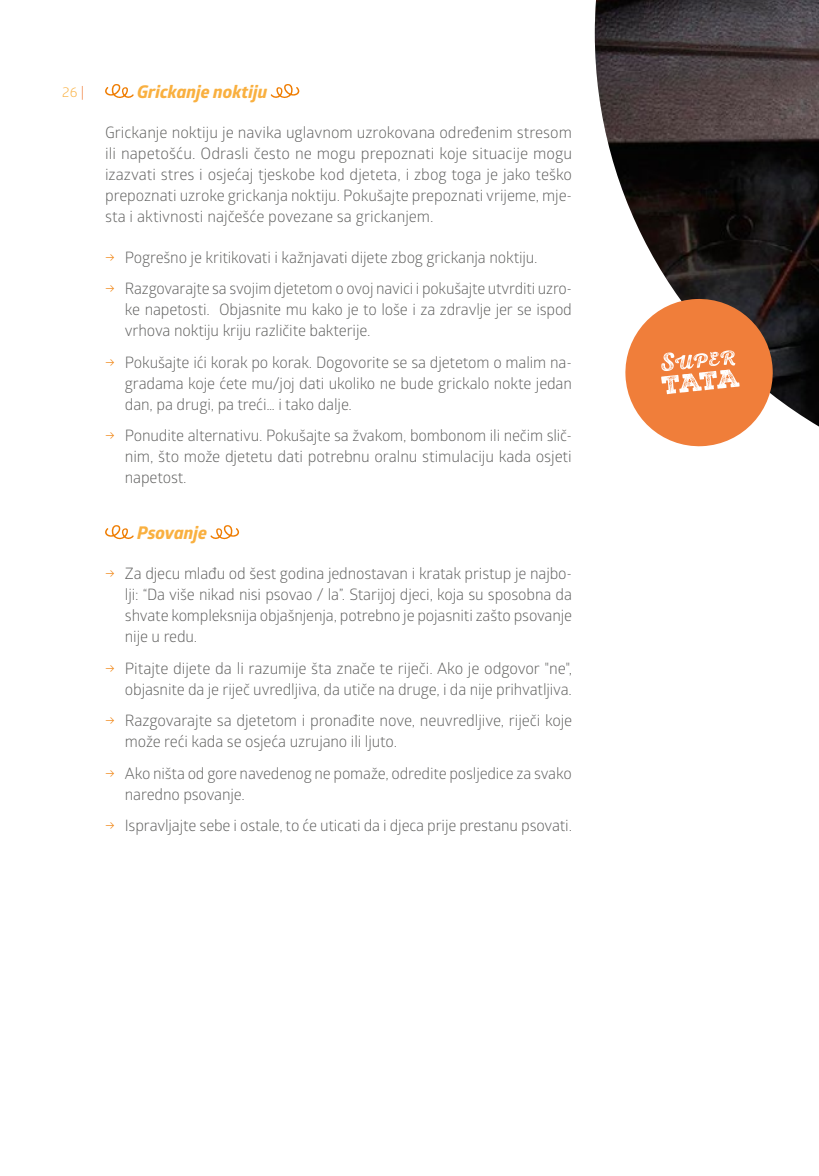
<style>
.page{position:relative;width:819px;height:1176px;background:#fff}
.page>*{position:absolute;margin:0;border:0;box-sizing:border-box;transform-origin:0 0}
.t1{font:italic 700 17.5px "Globerx";color:#f9b040}
.t2{font:15.75px/21px "Glober";letter-spacing:-.01em;color:#626261;text-align:justify}
.t3{font:14px "Glober";color:#f9b040}
.s1{color:#f07e3a}
.s2{color:#ef7c00}
</style>
<div class="page">
<svg style="left:105px;top:525px;width:29px;height:15px"></svg>
<svg style="left:210px;top:525px;width:30px;height:15px"></svg>
<svg style="left:105px;top:84px;width:29px;height:14px"></svg>
<svg style="left:270px;top:84px;width:30px;height:14px"></svg>
<img style="left:594px;top:0;width:225px;height:426px">
<svg style="left:623px;top:297px;width:151px;height:150px"></svg>
<p class="t3" style="left:62px;top:82px;width:24px">26 <span class="s1">|</span></p>
<p class="t1" style="left:137px;top:79px;width:132px">Grickanje noktiju</p>
<p class="t2" style="left:105px;top:121px;width:468px">Grickanje noktiju je navika uglavnom uzrokovana određenim stresom ili napetošću. Odrasli često ne mogu prepoznati koje situacije mogu izazvati stres i osjećaj tjeskobe kod djeteta, i zbog toga je jako teško prepoznati uzroke grickanja noktiju. Pokušajte prepoznati vrijeme, mje&shy;sta i aktivnosti najčešće povezane sa grickanjem.</p>
<p class="t2" style="left:105px;top:246px;width:434px"><span class="s2">→</span> Pogrešno je kritikovati i kažnjavati dijete zbog grickanja noktiju.</p>
<p class="t2" style="left:125px;top:277px;width:448px;text-indent:-20px"><span class="s2">→</span> Razgovarajte sa svojim djetetom o ovoj navici i pokušajte utvrditi uzro&shy;ke napetosti. Objasnite mu kako je to loše i za zdravlje jer se ispod vrhova noktiju kriju različite bakterije.</p>
<p class="t2" style="left:125px;top:351px;width:448px;text-indent:-20px"><span class="s2">→</span> Pokušajte ići korak po korak. Dogovorite se sa djetetom o malim na&shy;gradama koje ćete mu/joj dati ukoliko ne bude grickalo nokte jedan dan, pa drugi, pa treći… i tako dalje.</p>
<p class="t2" style="left:125px;top:424px;width:448px;text-indent:-20px"><span class="s2">→</span> Ponudite alternativu. Pokušajte sa žvakom, bombonom ili nečim slič&shy;nim, što može djetetu dati potrebnu oralnu stimulaciju kada osjeti napetost.</p>
<p class="t1" style="left:137px;top:520px;width:71px">Psovanje</p>
<p class="t2" style="left:125px;top:562px;width:449px;text-indent:-20px"><span class="s2">→</span> Za djecu mlađu od šest godina jednostavan i kratak pristup je najbo&shy;lji: “Da više nikad nisi psovao / la”. Starijoj djeci, koja su sposobna da shvate kompleksnija objašnjenja, potrebno je pojasniti zašto psovanje nije u redu.</p>
<p class="t2" style="left:105px;top:656px;width:468px;text-align:right"><span class="s2">→</span> Pitajte dijete da li razumije šta znače te riječi. Ako je odgovor "ne", objasnite da je riječ uvredljiva, da utiče na druge, i da nije prihvatljiva.</p>
<p class="t2" style="left:125px;top:709px;width:449px;text-indent:-20px"><span class="s2">→</span> Razgovarajte sa djetetom i pronađite nove, neuvredljive, riječi koje može reći kada se osjeća uzrujano ili ljuto.</p>
<p class="t2" style="left:125px;top:761px;width:448px;text-indent:-20px"><span class="s2">→</span> Ako ništa od gore navedenog ne pomaže, odredite posljedice za svako naredno psovanje.</p>
<p class="t2" style="left:105px;top:814px;width:468px"><span class="s2">→</span> Ispravljajte sebe i ostale, to će uticati da i djeca prije prestanu psovati.</p>
</div>
